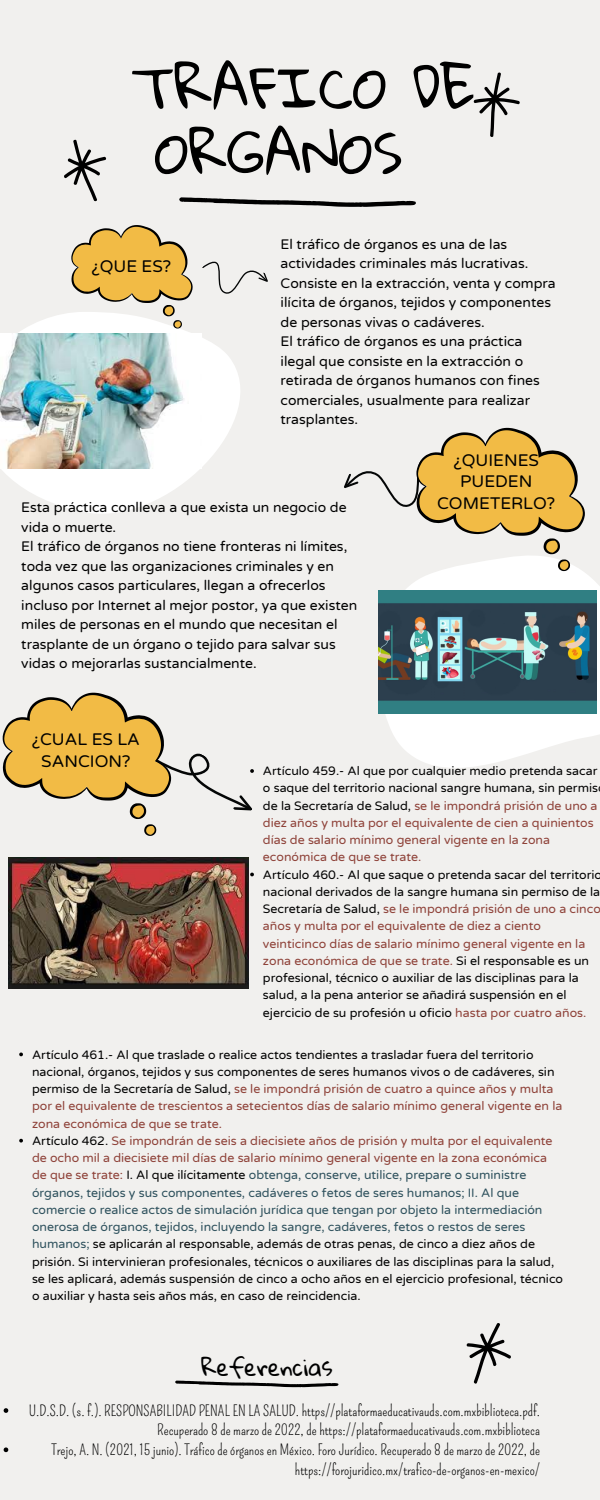
<style>
.page{position:relative;width:600px;height:1500px;background:#f1f0ee}
.page>*{position:absolute;margin:0;border:0;box-sizing:border-box;transform-origin:0 0}
.t1{font:55px/65.2px "Gloria Hallelujah";color:#000}
.t2{font:22.4px "Gloria Hallelujah";color:#000}
.t3{font:17px/21.8px "Varela Round";color:#000;text-align:center}
.t4{font:14.6px/19.6px "Pompiere";color:#000;text-align:right}
.t5{font:14px/19.5px "Varela Round";color:#000}
.t6{font:12.4px/17.2px "Varela Round";color:#000}
.t7{font:12.4px/17.2px "Varela Round";color:#8e4138}
.s1{color:#000}
.s2{color:#8e4138}
.s3{color:#2e515d}
</style>
<div class="page">
<svg style="left:179px;top:197px;width:237px;height:10px"></svg>
<svg style="left:473px;top:72px;width:47px;height:65px"></svg>
<svg style="left:64px;top:139px;width:43px;height:63px"></svg>
<svg style="left:466px;top:1323px;width:45px;height:61px"></svg>
<svg style="left:378px;top:571px;width:222px;height:197px;fill:#fff"></svg>
<svg style="left:0;top:313px;width:240px;height:201px;fill:#fff"></svg>
<svg style="left:71px;top:225px;width:197px;height:104px"></svg>
<svg style="left:175px;top:1381px;width:164px;height:6px"></svg>
<img style="left:0;top:333px;width:201px;height:135px">
<svg style="left:344px;top:428px;width:241px;height:143px"></svg>
<img style="left:378px;top:591px;width:219px;height:123px">
<img style="left:8px;top:857px;width:240px;height:132px">
<svg style="left:4px;top:1408px;width:4px;height:5px"></svg>
<svg style="left:4px;top:1447px;width:4px;height:5px"></svg>
<svg style="left:3px;top:693px;width:251px;height:143px"></svg>
<svg style="left:250px;top:873px;width:4px;height:3px"></svg>
<svg style="left:19px;top:1053px;width:4px;height:3px"></svg>
<svg style="left:19px;top:1139px;width:4px;height:4px"></svg>
<p class="t1" style="left:155px;top:57px;width:322px;text-indent:-24px">TRAFICO DE<br>ORGANOS</p>
<p class="t3" style="left:91px;top:256px;width:81px">¿QUE ES?</p>
<p class="t5" style="left:281px;top:234px;width:277px">El tráfico de órganos es una de las actividades criminales más lucrativas.<br>Consiste en la extracción, venta y compra ilícita de órganos, tejidos y componentes de personas vivas o cadáveres.</p>
<p class="t5" style="left:281px;top:332px;width:261px">El tráfico de órganos es una práctica ilegal que consiste en la extracción o retirada de órganos humanos con fines comerciales, usualmente para realizar trasplantes.</p>
<p class="t3" style="left:453px;top:449px;width:87px">¿QUIENES<br>PUEDEN</p>
<p class="t5" style="left:21px;top:498px;width:327px">Esta práctica conlleva a que exista un negocio de</p>
<p class="t3" style="left:437px;top:493px;width:120px">COMETERLO?</p>
<p class="t5" style="left:21px;top:518px;width:96px">vida o muerte.</p>
<p class="t5" style="left:21px;top:537px;width:337px">El tráfico de órganos no tiene fronteras ni límites, toda vez que las organizaciones criminales y en algunos casos particulares, llegan a ofrecerlos incluso por Internet al mejor postor, ya que existen miles de personas en el mundo que necesitan el trasplante de un órgano o tejido para salvar sus vidas o mejorarlas sustancialmente.</p>
<p class="t3" style="left:32px;top:728px;width:110px">¿CUAL ES LA<br>SANCION?</p>
<p class="t7" style="left:263px;top:763px;width:337px"><span class="s1">Artículo 459.- Al que por cualquier medio pretenda sacar o saque del territorio nacional sangre humana, sin permis de la Secretaría de Salud,</span> se le impondrá prisión de uno a diez años y multa por el equivalente de cien a quinientos días de salario mínimo general vigente en la zona económica de que se trate.</p>
<p class="t6" style="left:263px;top:866px;width:341px">Artículo 460.- Al que saque o pretenda sacar del territorio nacional derivados de la sangre humana sin permiso de la Secretaría de Salud, <span class="s2">se le impondrá prisión de uno a cinco años y multa por el equivalente de diez a ciento veinticinco días de salario mínimo general vigente en la zona económica de que se trate.</span> Si el responsable es un profesional, técnico o auxiliar de las disciplinas para la salud, a la pena anterior se añadirá suspensión en el ejercicio de su profesión u oficio <span class="s2">hasta por cuatro años.</span></p>
<p class="t6" style="left:32px;top:1046px;width:532px">Artículo 461.- Al que traslade o realice actos tendientes a trasladar fuera del territorio nacional, órganos, tejidos y sus componentes de seres humanos vivos o de cadáveres, sin permiso de la Secretaría de Salud, <span class="s2">se le impondrá prisión de cuatro a quince años y multa por el equivalente de trescientos a setecientos días de salario mínimo general vigente en la zona económica de que se trate.</span></p>
<p class="t6" style="left:32px;top:1132px;width:533px">Artículo 462. <span class="s2">Se impondrán de seis a diecisiete años de prisión y multa por el equivalente de ocho mil a diecisiete mil días de salario mínimo general vigente en la zona económica de que se trate:</span> I. Al que ilícitamente <span class="s3">obtenga, conserve, utilice, prepare o suministre órganos, tejidos y sus componentes, cadáveres o fetos de seres humanos; II. Al que comercie o realice actos de simulación jurídica que tengan por objeto la intermediación onerosa de órganos, tejidos, incluyendo la sangre, cadáveres, fetos o restos de seres humanos;</span> se aplicarán al responsable, además de otras penas, de cinco a diez años de prisión. Si intervinieran profesionales, técnicos o auxiliares de las disciplinas para la salud, se les aplicará, además suspensión de cinco a ocho años en el ejercicio profesional, técnico o auxiliar y hasta seis años más, en caso de reincidencia.</p>
<p class="t2" style="left:202px;top:1355px;width:133px">Referencias</p>
<p class="t4" style="left:29px;top:1401px;width:513px">U.D.S.D. (s. f.). RESPONSABILIDAD PENAL EN LA SALUD. https//plataformaeducativauds.com.mxbiblioteca.pdf.<br>Recuperado 8 de marzo de 2022, de https://plataformaeducativauds.com.mxbiblioteca</p>
<p class="t4" style="left:51px;top:1440px;width:490px">Trejo, A. N. (2021, 15 junio). Tráfico de órganos en México. Foro Jurídico. Recuperado 8 de marzo de 2022, de https://forojuridico.mx/trafico-de-organos-en-mexico/</p>
</div>
